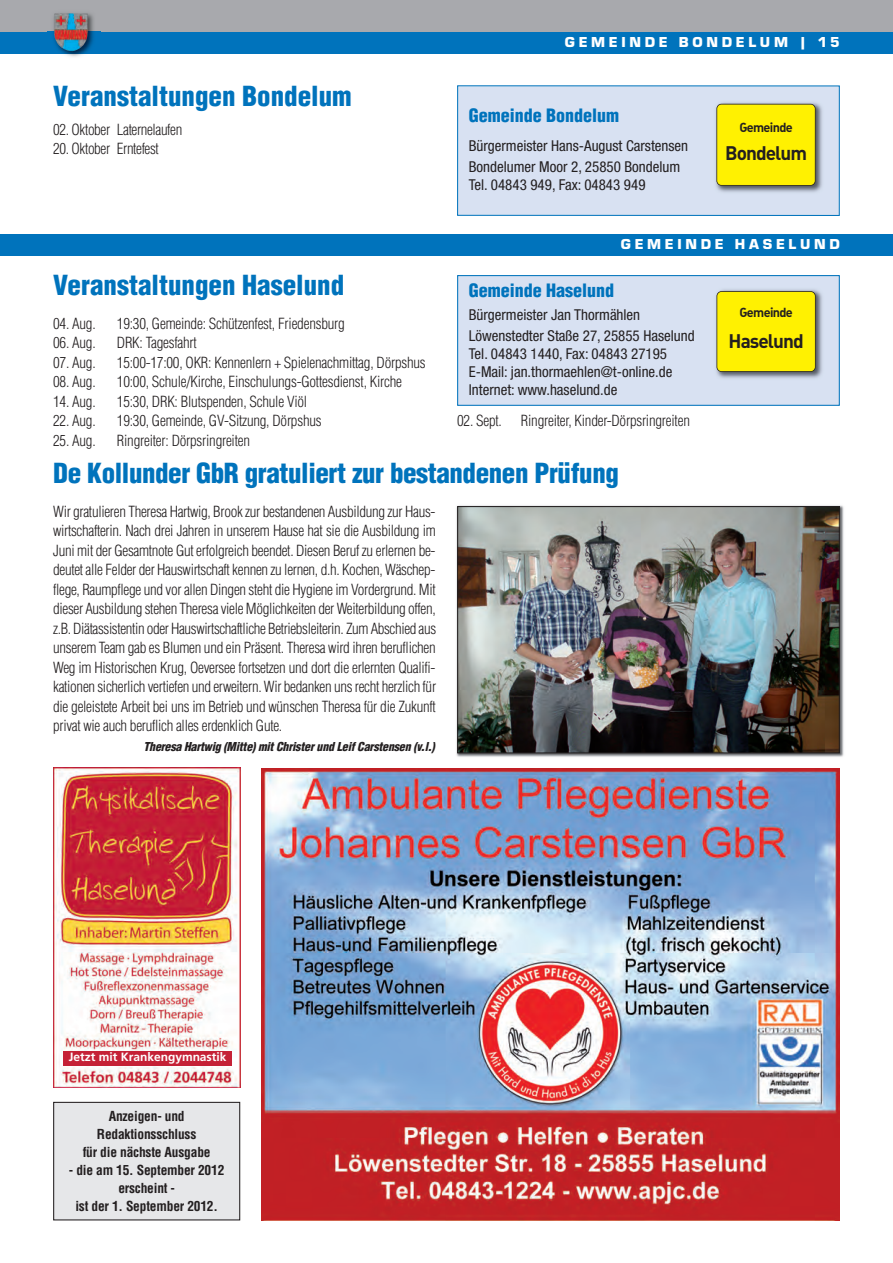
<style>
.page{position:relative;width:893px;height:1263px;background:#fff}
.page>*{position:absolute;margin:0;border:0;box-sizing:border-box;transform-origin:0 0}
.t1{font:900 condensed 27px "Helvetica";letter-spacing:-.01em;color:#0073bc}
.t2{font:19.5px "DIN Bold Alternate";letter-spacing:-.05em;color:#231f20}
.t3{font:900 condensed 18px "Helvetica";color:#0073bc}
.t4{font:300 condensed 15px/19.5px "Helvetica";letter-spacing:-.015em;color:#231f20;text-align:justify}
.t5{font:condensed 15px/21px "Helvetica Neue";color:#231f20}
.t6{font:15px "Eurostile T Blac";letter-spacing:.25em;color:#fff}
.t7{font:700 condensed 13.5px/18px "Helvetica";letter-spacing:-.015em;color:#231f20;text-align:center}
.t8{font:12.9px "DIN Bold Alternate";letter-spacing:-.05em;color:#231f20}
.t9{font:italic 900 condensed 12px "Helvetica";letter-spacing:-.015em;color:#231f20}
.t10{font:700 12px "Frutiger";color:#fff}
</style>
<div class="page">
<div style="left:0;top:0;width:893px;height:43px;background:#a8a9ad"></div>
<div style="left:0;top:32px;width:893px;height:21px;background:#0073bc"></div>
<div style="left:0;top:234px;width:893px;height:21px;background:#0073bc"></div>
<img style="left:48px;top:13px;width:52px;height:44px">
<img style="left:54px;top:13px;width:34px;height:38px">
<div style="left:458px;top:86px;width:381px;height:129px;background:#d8e1f2"></div>
<div style="left:457px;top:85px;width:383px;height:131px;border:1px solid #0073bc"></div>
<img style="left:716px;top:102px;width:106px;height:91px">
<div style="left:717px;top:104px;width:98px;height:81px;background:#fff101;border-radius:5px"></div>
<div style="left:716px;top:104px;width:100px;height:82px;border:2px solid #231f20;border-radius:5px"></div>
<img style="left:53px;top:767px;width:188px;height:320px">
<div style="left:54px;top:1102px;width:186px;height:118px;background:#e6e7e9"></div>
<div style="left:53px;top:1102px;width:187px;height:118px;border:1px solid #231f20"></div>
<div style="left:63px;top:1051px;width:169px;height:14px;background:#c52136"></div>
<img style="left:261px;top:768px;width:579px;height:452px">
<div style="left:458px;top:276px;width:381px;height:129px;background:#d8e1f2"></div>
<div style="left:457px;top:275px;width:383px;height:131px;border:1px solid #0073bc"></div>
<img style="left:716px;top:289px;width:106px;height:89px">
<div style="left:717px;top:291px;width:98px;height:81px;background:#fff101;border-radius:5px"></div>
<div style="left:716px;top:291px;width:100px;height:81px;border:2px solid #231f20;border-radius:5px"></div>
<img style="left:456px;top:505px;width:388px;height:252px">
<img style="left:459px;top:508px;width:379px;height:243px">
<div style="left:457px;top:506px;width:383px;height:247px;border:1px solid #231f20"></div>
<h1 class="t1" style="left:53px;top:81px;width:300px">Veranstaltungen Bondelum</h1>
<p class="t4" style="left:53px;top:120px;width:131px">02. Oktober Laternelaufen</p>
<p class="t4" style="left:53px;top:139px;width:107px">20. Oktober Erntefest</p>
<p class="t6" style="left:565px;top:33px;width:276px">GEMEINDE BONDELUM | 15</p>
<p class="t3" style="left:469px;top:106px;width:152px">Gemeinde Bondelum</p>
<p class="t5" style="left:469px;top:136px;width:221px">Bürgermeister Hans-August Carstensen<br>Bondelumer Moor 2, 25850 Bondelum</p>
<p class="t5" style="left:469px;top:175px;width:178px">Tel. 04843 949, Fax: 04843 949</p>
<p class="t8" style="left:739px;top:120px;width:55px">Gemeinde</p>
<h2 class="t2" style="left:725px;top:142px;width:83px">Bondelum</h2>
<p class="t6" style="left:621px;top:235px;width:220px">GEMEINDE HASELUND</p>
<h1 class="t1" style="left:53px;top:270px;width:293px">Veranstaltungen Haselund</h1>
<p class="t3" style="left:469px;top:280px;width:147px">Gemeinde Haselund</p>
<p class="t5" style="left:469px;top:305px;width:227px">Bürgermeister Jan Thormählen<br>Löwenstedter Staße 27, 25855 Haselund</p>
<p class="t5" style="left:469px;top:346px;width:205px;line-height:18px">Tel. 04843 1440, Fax: 04843 27195<br>E-Mail: jan.thormaehlen@t-online.de<br>Internet: www.haselund.de</p>
<p class="t4" style="left:53px;top:314px;width:44px">04. Aug.</p>
<p class="t4" style="left:117px;top:314px;width:229px">19:30, Gemeinde: Schützenfest, Friedensburg</p>
<p class="t4" style="left:53px;top:333px;width:44px">06. Aug.</p>
<p class="t4" style="left:117px;top:333px;width:81px">DRK: Tagesfahrt</p>
<p class="t4" style="left:53px;top:353px;width:44px">07. Aug.</p>
<p class="t4" style="left:117px;top:353px;width:310px">15:00-17:00, OKR: Kennenlern + Spielenachmittag, Dörpshus</p>
<p class="t4" style="left:53px;top:372px;width:44px">08. Aug.</p>
<p class="t4" style="left:117px;top:372px;width:287px">10:00, Schule/Kirche, Einschulungs-Gottesdienst, Kirche</p>
<p class="t4" style="left:53px;top:392px;width:44px">14. Aug.</p>
<p class="t4" style="left:117px;top:392px;width:192px">15:30, DRK: Blutspenden, Schule Viöl</p>
<p class="t4" style="left:53px;top:411px;width:44px">22. Aug.</p>
<p class="t4" style="left:117px;top:411px;width:206px">19:30, Gemeinde, GV-Sitzung, Dörpshus</p>
<p class="t4" style="left:53px;top:431px;width:44px">25. Aug.</p>
<p class="t4" style="left:117px;top:431px;width:135px">Ringreiter: Dörpsringreiten</p>
<p class="t4" style="left:457px;top:411px;width:46px">02. Sept.</p>
<p class="t4" style="left:521px;top:411px;width:171px">Ringreiter, Kinder-Dörpsringreiten</p>
<h1 class="t1" style="left:53px;top:458px;width:567px">De Kollunder GbR gratuliert zur bestandenen Prüfung</h1>
<p class="t4" style="left:53px;top:502px;width:385px">Wir gratulieren Theresa Hartwig, Brook zur bestandenen Ausbildung zur Haus&shy;wirtschafterin. Nach drei Jahren in unserem Hause hat sie die Ausbildung im Juni mit der Gesamtnote Gut erfolgreich beendet. Diesen Beruf zu erlernen be&shy;deutet alle Felder der Hauswirtschaft kennen zu lernen, d.h. Kochen, Wäschep&shy;flege, Raumpflege und vor allen Dingen steht die Hygiene im Vordergrund. Mit dieser Ausbildung stehen Theresa viele Möglichkeiten der Weiterbildung offen, z.B. Diätassistentin oder Hauswirtschaftliche Betriebsleiterin. Zum Abschied aus unserem Team gab es Blumen und ein Präsent. Theresa wird ihren beruflichen Weg im Historischen Krug, Oeversee fortsetzen und dort die erlernten Qualifi&shy;kationen sicherlich vertiefen und erweitern. Wir bedanken uns recht herzlich für die geleistete Arbeit bei uns im Betrieb und wünschen Theresa für die Zukunft privat wie auch beruflich alles erdenklich Gute.</p>
<p class="t9" style="left:143px;top:740px;width:293px">Theresa Hartwig (Mitte) mit Christer und Leif Carstensen (v.l.)</p>
<p class="t8" style="left:739px;top:305px;width:55px">Gemeinde</p>
<h2 class="t2" style="left:729px;top:330px;width:77px">Haselund</h2>
<p class="t10" style="left:69px;top:1052px;width:159px">Jetzt mit Krankengymnastik</p>
<p class="t7" style="left:83px;top:1107px;width:129px">Anzeigen- und<br>Redaktionsschluss<br>für die nächste Ausgabe</p>
<p class="t7" style="left:69px;top:1161px;width:157px">- die am 15. September 2012 erscheint -<br>ist der 1. September 2012.</p>
</div>
